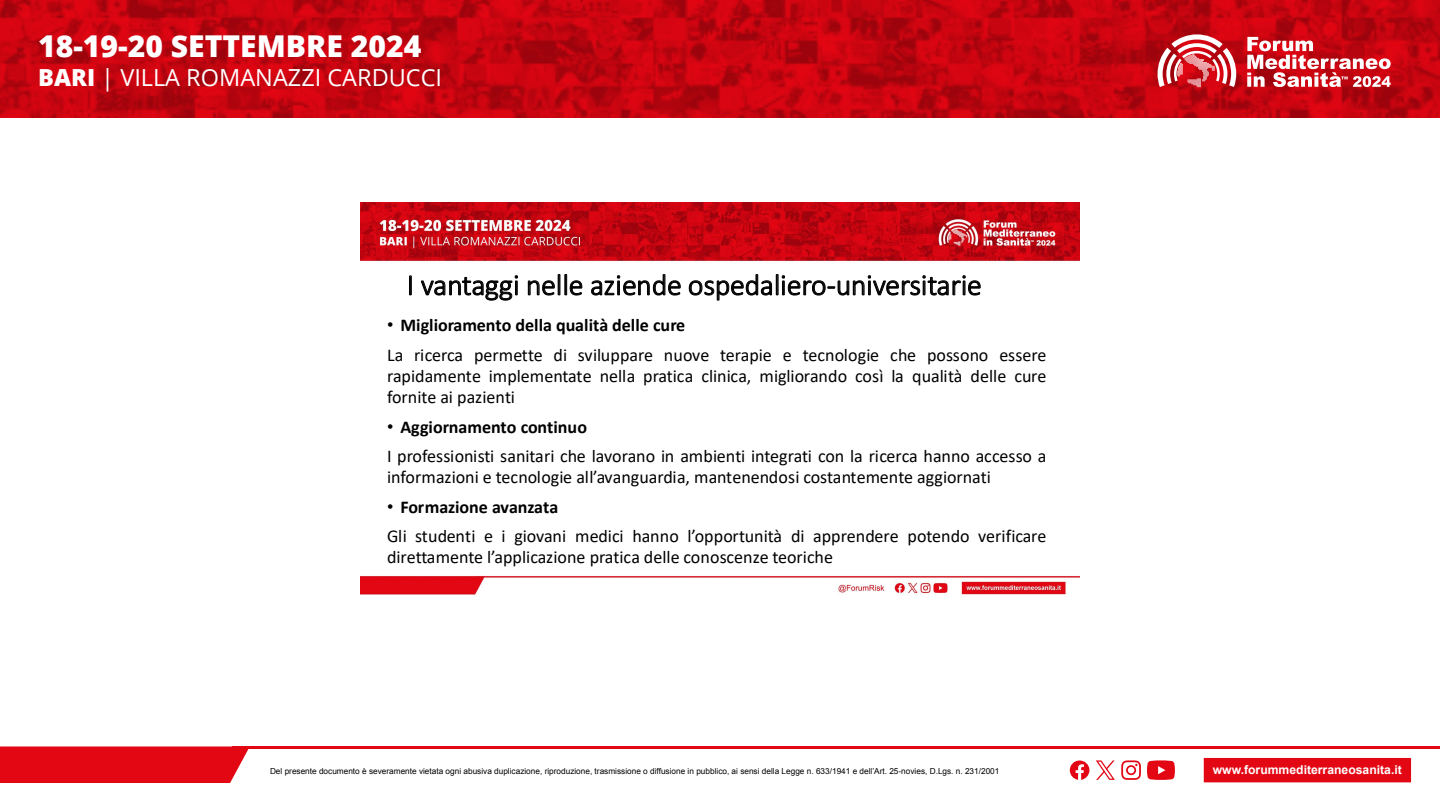
<style>
.page{position:relative;width:1440px;height:810px;background:#fff}
.page>*{position:absolute;margin:0;border:0;box-sizing:border-box;transform-origin:0 0}
.t1{font:800 30.08px "Open Sans";color:#fff}
.t2{font:300 29.85px "Calibri";letter-spacing:-.01em;color:#000}
.t3{font:23.55px "Open Sans";color:#fff}
.t4{font:18px/29.2px "Calibri";color:#000}
.t5{font:700 12.15px "Arial";color:#fff}
.t6{font:8.25px "Arial";color:#000}
.s1{font-weight:800}
.s2{font-family:"Arial"}
.s3{font-weight:700}
</style>
<div class="page">
<div style="left:0;top:746px;width:249px;height:37px;background:#e30613"></div>
<hr style="left:232px;top:746px;width:1208px;height:3px;background:#e30613">
<div style="left:1203px;top:757px;width:209px;height:27px;background:#e30613;border:1px solid #fff"></div>
<svg style="left:1121px;top:760px;width:20px;height:20px"></svg>
<svg style="left:1147px;top:760px;width:28px;height:20px"></svg>
<svg style="left:1070px;top:761px;width:19px;height:19px"></svg>
<svg style="left:1096px;top:760px;width:19px;height:20px"></svg>
<svg style="left:0;top:0;width:1440px;height:117px;background:#c2040f"></svg>
<svg style="left:1158px;top:34px;width:78px;height:53px"></svg>
<svg style="left:1247px;top:37px;width:144px;height:50px"></svg>
<img style="left:360px;top:202px;width:720px;height:393px">
<h1 class="t1" style="left:38px;top:24px;width:385px">18-19-20 SETTEMBRE 2024</h1>
<h3 class="t3" style="left:38px;top:62px;width:406px"><span class="s1">BARI</span> | VILLA ROMANAZZI CARDUCCI</h3>
<h2 class="t2" style="left:407px;top:266px;width:576px">I vantaggi nelle aziende ospedaliero-universitarie</h2>
<p class="t4" style="left:387px;top:310px;width:661px"><span class="s2">•</span> <span class="s3">Miglioramento della qualità delle cure<br></span>La ricerca permette di sviluppare nuove terapie e tecnologie che possono essere</p>
<p class="t4" style="left:387px;top:365px;width:661px;line-height:21.5px">rapidamente implementate nella pratica clinica, migliorando così la qualità delle cure fornite ai pazienti</p>
<p class="t4" style="left:387px;top:412px;width:661px"><span class="s2">•</span> <span class="s3">Aggiornamento continuo<br></span>I professionisti sanitari che lavorano in ambienti integrati con la ricerca hanno accesso a</p>
<p class="t4" style="left:387px;top:462px;width:605px">informazioni e tecnologie all’avanguardia, mantenendosi costantemente aggiornati</p>
<p class="t4" style="left:387px;top:492px;width:661px"><span class="s2">•</span> <span class="s3">Formazione avanzata<br></span>Gli studenti e i giovani medici hanno l’opportunità di apprendere potendo verificare</p>
<p class="t4" style="left:387px;top:542px;width:448px">direttamente l’applicazione pratica delle conoscenze teoriche</p>
<p class="t6" style="left:270px;top:766px;width:731px">Del presente documento è severamente vietata ogni abusiva duplicazione, riproduzione, trasmissione o diffusione in pubblico, ai sensi della Legge n. 633/1941 e dell’Art. 25-novies, D.Lgs. n. 231/2001</p>
<p class="t5" style="left:1213px;top:762px;width:191px">www.forummediterraneosanita.it</p>
</div>
